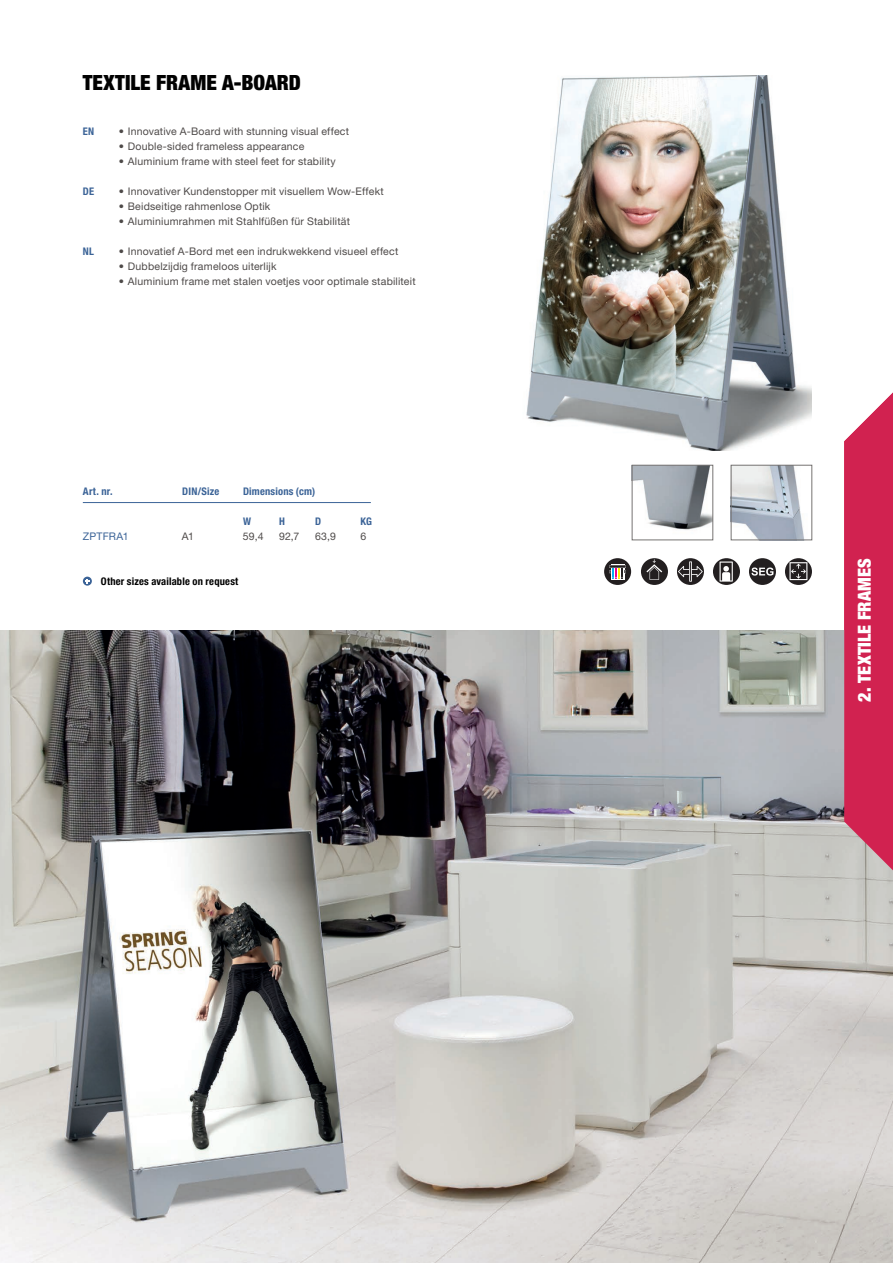
<style>
.page{position:relative;width:893px;height:1263px;background:#fff}
.page>*{position:absolute;margin:0;border:0;box-sizing:border-box;transform-origin:0 0}
.t1{font:900 condensed 21px "Helvetica Neue LT Pro";color:#010101}
.t2{font:900 condensed 18px "Helvetica Neue LT Pro";color:#fff}
.t3{font:10.5px "Helvetica Neue LT Pro";letter-spacing:.02em;color:#4e4a49}
.t4{font:700 condensed 10.5px "Helvetica Neue LT Pro";letter-spacing:.02em;color:#3b6397}
.t5{font:700 condensed 10.5px "Helvetica Neue LT Pro";letter-spacing:.02em;color:#010101}
.t6{font:10.5px "Helvetica Neue LT Pro";letter-spacing:.015em;color:#3b6397}
</style>
<div class="page">
<img style="left:0;top:630px;width:893px;height:633px">
<svg style="left:844px;top:393px;width:49px;height:477px;background:#d2365e"></svg>
<hr style="left:83px;top:502px;width:288px;height:1px;background:#3b6397">
<svg style="left:83px;top:577px;width:9px;height:9px"></svg>
<svg style="left:85px;top:579px;width:5px;height:4px"></svg>
<img style="left:526px;top:75px;width:286px;height:375px">
<img style="left:733px;top:467px;width:71px;height:71px">
<div style="left:731px;top:465px;width:81px;height:75px;border:1px solid #767372"></div>
<img style="left:634px;top:467px;width:77px;height:63px">
<div style="left:632px;top:465px;width:81px;height:75px;border:1px solid #767372"></div>
<div style="left:713px;top:558px;width:27px;height:27px;background:#231f20;border-radius:50%"></div>
<svg style="left:719px;top:561px;width:14px;height:21px"></svg>
<div style="left:749px;top:558px;width:27px;height:27px;background:#231f20;border-radius:50%"></div>
<svg style="left:751px;top:567px;width:22px;height:9px"></svg>
<svg style="left:785px;top:558px;width:27px;height:27px"></svg>
<svg style="left:789px;top:562px;width:18px;height:18px"></svg>
<div style="left:641px;top:558px;width:27px;height:27px;background:#231f20;border-radius:50%"></div>
<svg style="left:646px;top:559px;width:16px;height:21px"></svg>
<div style="left:604px;top:558px;width:27px;height:27px;background:#231f20;border-radius:50%"></div>
<div style="left:611px;top:564px;width:13px;height:15px;background:#fff"></div>
<hr style="left:609px;top:565px;width:17px;height:3px;background:#fff">
<svg style="left:609px;top:566px;width:17px;height:13px"></svg>
<svg style="left:677px;top:558px;width:27px;height:27px"></svg>
<hr style="left:689px;top:561px;width:3px;height:21px;background:#fff">
<svg style="left:678px;top:562px;width:25px;height:19px"></svg>
<h1 class="t1" style="left:83px;top:70px;width:219px">TEXTILE FRAME A-BOARD</h1>
<p class="t4" style="left:83px;top:125px;width:13px">EN</p>
<p class="t3" style="left:119px;top:125px;width:232px">• Innovative A-Board with stunning visual effect</p>
<p class="t3" style="left:119px;top:140px;width:187px">• Double-sided frameless appearance</p>
<p class="t3" style="left:119px;top:155px;width:218px">• Aluminium frame with steel feet for stability</p>
<p class="t3" style="left:119px;top:185px;width:266px">• Innovativer Kundenstopper mit visuellem Wow-Effekt</p>
<p class="t3" style="left:119px;top:200px;width:153px">• Beidseitige rahmenlose Optik</p>
<p class="t3" style="left:119px;top:215px;width:233px">• Aluminiumrahmen mit Stahlfüßen für Stabilität</p>
<p class="t3" style="left:119px;top:245px;width:281px">• Innovatief A-Bord met een indrukwekkend visueel effect</p>
<p class="t3" style="left:119px;top:260px;width:159px">• Dubbelzijdig frameloos uiterlijk</p>
<p class="t3" style="left:119px;top:275px;width:298px">• Aluminium frame met stalen voetjes voor optimale stabiliteit</p>
<p class="t4" style="left:83px;top:185px;width:13px">DE</p>
<p class="t4" style="left:83px;top:245px;width:13px">NL</p>
<p class="t4" style="left:83px;top:485px;width:31px">Art. nr.</p>
<p class="t6" style="left:83px;top:530px;width:47px">ZPTFRA1</p>
<p class="t4" style="left:182px;top:485px;width:38px">DIN/Size</p>
<p class="t3" style="left:182px;top:530px;width:14px">A1</p>
<p class="t3" style="left:360px;top:530px;width:7px">6</p>
<p class="t4" style="left:243px;top:485px;width:74px">Dimensions (cm)</p>
<p class="t4" style="left:279px;top:515px;width:7px">H</p>
<p class="t4" style="left:315px;top:515px;width:8px">D</p>
<p class="t4" style="left:360px;top:515px;width:13px">KG</p>
<p class="t4" style="left:243px;top:515px;width:9px">W</p>
<p class="t3" style="left:243px;top:530px;width:22px">59,4</p>
<p class="t3" style="left:279px;top:530px;width:22px">92,7</p>
<p class="t3" style="left:315px;top:530px;width:22px">63,9</p>
<p class="t5" style="left:101px;top:575px;width:139px">Other sizes available on request</p>
<h2 class="t2" style="left:854px;top:702px;width:145px;rotate:-90deg">2. TEXTILE FRAMES</h2>
</div>
